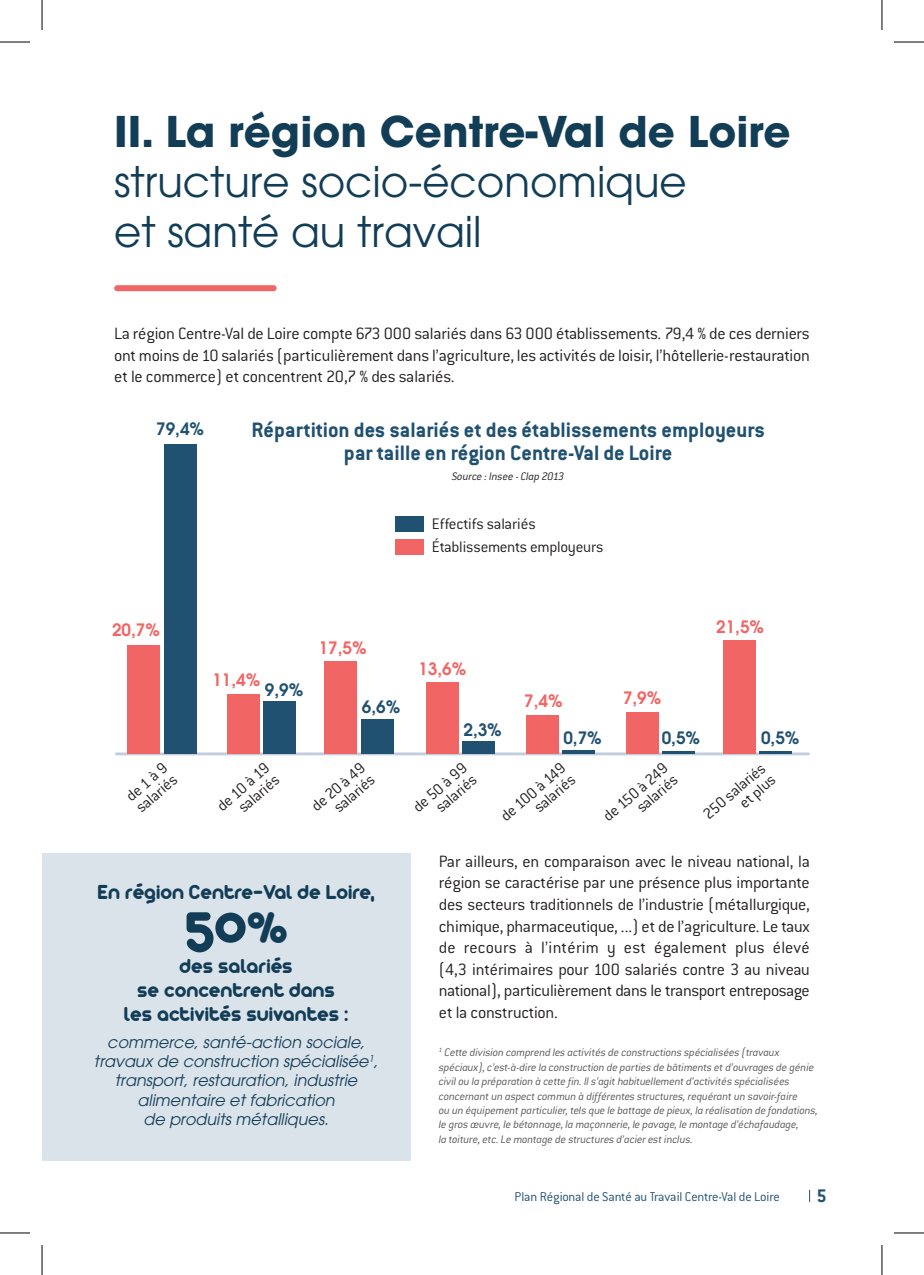
<style>
.page{position:relative;width:924px;height:1275px;background:#fff}
.page>*{position:absolute;margin:0;border:0;box-sizing:border-box;transform-origin:0 0}
.t1{font:62.4px "Arista 2.0";color:#123d57}
.t2{font:42px/50px "Avant Garde";color:#123d57}
.t3{font:700 42px "Avant Garde";color:#123d57}
.t4{font:700 23px/23px "Conduit ITC";color:#205171;text-align:center}
.t5{font:22px/24px "Arista 2.0";color:#123d57;text-align:center}
.t6{font:700 20px "Conduit ITC";color:#205171}
.t7{font:300 18px/21.6px "Conduit ITC";letter-spacing:-.015em;color:#231f20;text-align:justify}
.t8{font:600 17px "Avant Garde";color:#f16664}
.t9{font:600 17px "Avant Garde";color:#205171}
.t10{font:300 16.8px/15.2px "Conduit ITC";letter-spacing:-.015em;color:#231f20;text-align:right}
.t11{font:italic 16px/19.2px "Avant Garde";color:#123d57;text-align:center}
.t12{font:300 14px "Conduit ITC";letter-spacing:-.01em;color:#205171}
.t13{font:italic 300 12px/14.4px "Conduit ITC";letter-spacing:-.015em;color:#57585a}
.t14{font:italic 300 12px "Conduit ITC";letter-spacing:-.015em;color:#231f20}
.s1{font-size:48px}
</style>
<div class="page">
<div style="left:117px;top:285px;width:156px;height:6px;background:#f16664"></div>
<hr style="left:116px;top:752px;width:692px;height:3px;background:#c2cddc">
<div style="left:164px;top:444px;width:33px;height:310px;background:#205171"></div>
<div style="left:127px;top:645px;width:33px;height:109px;background:#f16664"></div>
<div style="left:263px;top:701px;width:33px;height:53px;background:#205171"></div>
<div style="left:226px;top:694px;width:33px;height:60px;background:#f16664"></div>
<div style="left:361px;top:719px;width:32px;height:35px;background:#205171"></div>
<div style="left:324px;top:661px;width:33px;height:93px;background:#f16664"></div>
<div style="left:462px;top:741px;width:33px;height:13px;background:#205171"></div>
<div style="left:425px;top:682px;width:33px;height:72px;background:#f16664"></div>
<hr style="left:562px;top:750px;width:32px;height:4px;background:#205171">
<div style="left:525px;top:715px;width:33px;height:39px;background:#f16664"></div>
<hr style="left:662px;top:751px;width:32px;height:3px;background:#205171">
<div style="left:625px;top:712px;width:33px;height:42px;background:#f16664"></div>
<hr style="left:759px;top:751px;width:32px;height:3px;background:#205171">
<div style="left:722px;top:640px;width:33px;height:114px;background:#f16664"></div>
<div style="left:395px;top:539px;width:28px;height:16px;background:#f16664"></div>
<div style="left:395px;top:516px;width:28px;height:15px;background:#205171"></div>
<div style="left:42px;top:853px;width:369px;height:308px;background:#dae2ea"></div>
<hr style="left:0;top:42px;width:30px;height:1px;background:#000">
<hr style="left:893px;top:42px;width:30px;height:1px;background:#000">
<hr style="left:0;top:1232px;width:30px;height:1px;background:#000">
<hr style="left:893px;top:1232px;width:30px;height:1px;background:#000">
<hr style="left:42px;top:0;width:1px;height:30px;background:#000">
<hr style="left:42px;top:1245px;width:1px;height:30px;background:#000">
<hr style="left:881px;top:0;width:1px;height:30px;background:#000">
<hr style="left:881px;top:1245px;width:1px;height:30px;background:#000">
<h2 class="t3" style="left:114px;top:104px;width:677px">II. La région Centre-Val de Loire</h2>
<h2 class="t2" style="left:114px;top:157px;width:574px">structure socio-économique et santé au travail</h2>
<p class="t7" style="left:114px;top:322px;width:697px">La région Centre-Val de Loire compte 673 000 salariés dans 63 000 établissements. 79,4 % de ces derniers ont moins de 10 salariés (particulièrement dans l’agriculture, les activités de loisir, l’hôtellerie-restauration et le commerce) et concentrent 20,7 % des salariés.</p>
<p class="t9" style="left:156px;top:418px;width:49px">79,4%</p>
<p class="t4" style="left:251px;top:417px;width:515px">Répartition des salariés et des établissements employeurs par taille en région Centre-Val de Loire</p>
<p class="t14" style="left:452px;top:469px;width:114px">Source : Insee - Clap 2013</p>
<p class="t10" style="left:431px;top:512px;width:173px;line-height:23.4px;text-align:left">Effectifs salariés<br>Établissements employeurs</p>
<p class="t8" style="left:112px;top:619px;width:49px">20,7%</p>
<p class="t8" style="left:212px;top:669px;width:49px">11,4%</p>
<p class="t9" style="left:265px;top:678px;width:40px">9,9%</p>
<p class="t8" style="left:318px;top:636px;width:49px">17,5%</p>
<p class="t9" style="left:362px;top:695px;width:40px">6,6%</p>
<p class="t8" style="left:418px;top:657px;width:49px">13,6%</p>
<p class="t9" style="left:463px;top:718px;width:40px">2,3%</p>
<p class="t8" style="left:524px;top:690px;width:40px">7,4%</p>
<p class="t9" style="left:563px;top:727px;width:40px">0,7%</p>
<p class="t8" style="left:715px;top:616px;width:49px">21,5%</p>
<p class="t8" style="left:622px;top:687px;width:40px">7,9%</p>
<p class="t9" style="left:661px;top:727px;width:40px">0,5%</p>
<p class="t9" style="left:760px;top:727px;width:40px">0,5%</p>
<p class="t10" style="left:123px;top:792px;width:51px;text-align:left;rotate:-41deg">de 1 à 9 salariés</p>
<p class="t10" style="left:214px;top:802px;width:65px;rotate:-41deg">de 10 à 19 salariés</p>
<p class="t10" style="left:308px;top:803px;width:67px;rotate:-41deg">de 20 à 49 salariés</p>
<p class="t10" style="left:410px;top:803px;width:67px;rotate:-41deg">de 50 à 99 salariés</p>
<p class="t10" style="left:497px;top:812px;width:82px;rotate:-41deg">de 100 à 149 salariés</p>
<p class="t10" style="left:600px;top:812px;width:82px;rotate:-41deg">de 150 à 249 salariés</p>
<p class="t10" style="left:700px;top:810px;width:78px;rotate:-41deg">250 salariés et plus</p>
<p class="t5" style="left:97px;top:879px;width:278px">En région Centre-Val de Loire,</p>
<h1 class="t1" style="left:185px;top:884px;width:104px">50<span class="s1">%</span></h1>
<p class="t5" style="left:124px;top:953px;width:226px">des salariés<br>se concentrent dans les activités suivantes :</p>
<p class="t11" style="left:94px;top:1032px;width:286px">commerce, santé-action sociale, travaux de construction spécialisée<sup>1</sup>, transport, restauration, industrie alimentaire et fabrication<br>de produits métalliques.</p>
<p class="t7" style="left:438px;top:850px;width:372px">Par ailleurs, en comparaison avec le niveau national, la région se caractérise par une présence plus importante des secteurs traditionnels de l’industrie (métallurgique, chimique, pharmaceutique, ...) et de l’agriculture. Le taux de recours à l’intérim y est également plus élevé (4,3 intérimaires pour 100 salariés contre 3 au niveau national), particulièrement dans le transport entreposage et la construction.</p>
<p class="t13" style="left:438px;top:1045px;width:380px"><sup>1</sup> Cette division comprend les activités de constructions spécialisées (travaux spéciaux), c’est-à-dire la construction de parties de bâtiments et d’ouvrages de génie civil ou la préparation à cette fin. Il s’agit habituellement d’activités spécialisées concernant un aspect commun à différentes structures, requérant un savoir-faire<br>ou un équipement particulier, tels que le battage de pieux, la réalisation de fondations, le gros œuvre, le bétonnage, la maçonnerie, le pavage, le montage d’échafaudage,<br>la toiture, etc. Le montage de structures d’acier est inclus.</p>
<p class="t12" style="left:514px;top:1189px;width:267px">Plan Régional de Santé au Travail Centre-Val de Loire</p>
<p class="t6" style="left:816px;top:1184px;width:12px">5</p>
</div>
